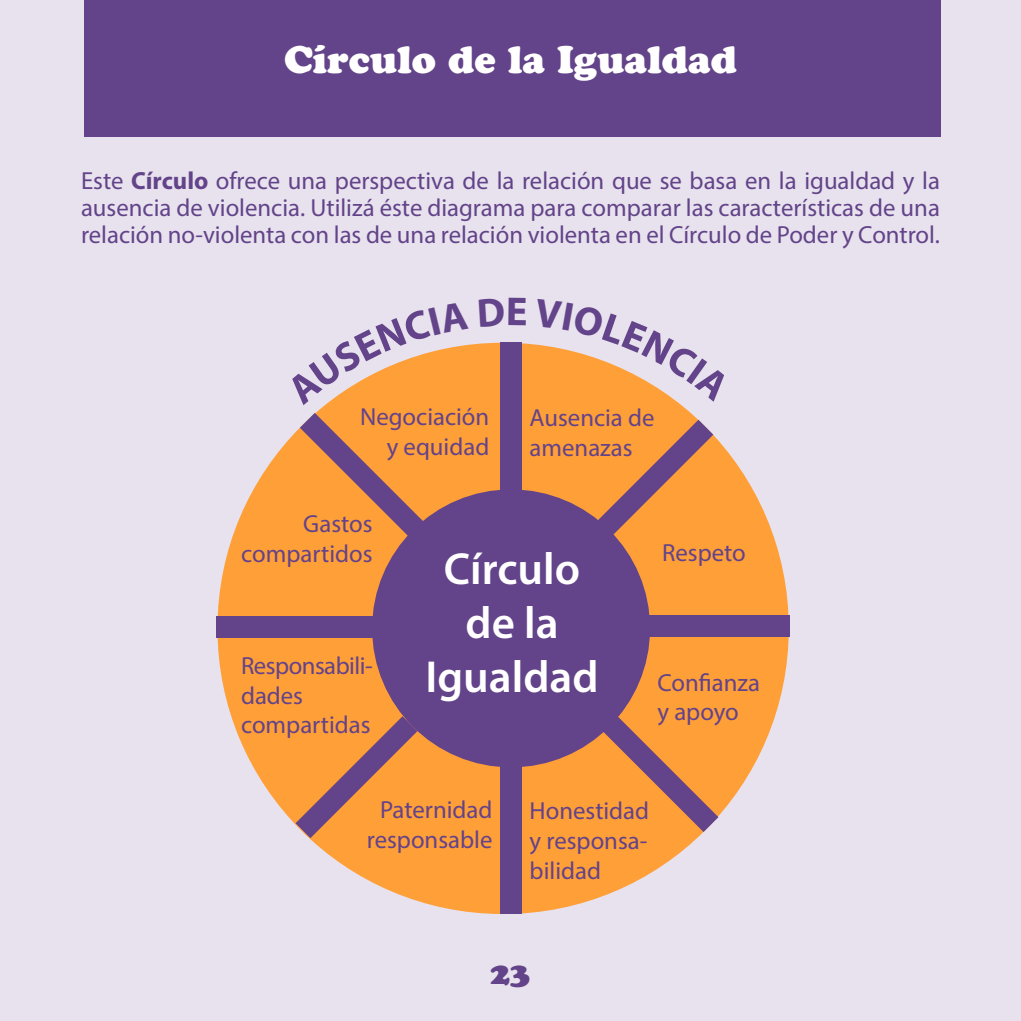
<style>
.page{position:relative;width:1021px;height:1021px;background:#fff}
.page>*{position:absolute;margin:0;border:0;box-sizing:border-box;transform-origin:0 0}
.t1{font:600 45px/54px "Myriad Pro";color:#fff;text-align:center}
.t2{font:38.25px "Cooper Black Std";color:#fff}
.t3{font:31.5px "Cooper Black Std";color:#634389}
.t4{font:24.75px/29.7px "Myriad Pro";color:#634389}
.s1{font-weight:700}
</style>
<div class="page">
<div style="left:0;top:0;width:1020px;height:1020px;background:#e7e2ed"></div>
<div style="left:84px;top:0;width:856px;height:137px;background:#634389"></div>
<div style="left:217px;top:343px;width:571px;height:571px;background:#ff9f38;border-radius:50%"></div>
<div style="left:500px;top:343px;width:21px;height:153px;background:#634389"></div>
<div style="left:500px;top:755px;width:21px;height:159px;background:#634389"></div>
<div style="left:646px;top:615px;width:143px;height:21px;background:#634389"></div>
<div style="left:217px;top:616px;width:165px;height:21px;background:#634389"></div>
<svg style="left:595px;top:420px;width:118px;height:124px"></svg>
<svg style="left:295px;top:716px;width:122px;height:122px"></svg>
<svg style="left:300px;top:413px;width:123px;height:122px"></svg>
<svg style="left:596px;top:710px;width:122px;height:122px"></svg>
<div style="left:372px;top:489px;width:278px;height:278px;background:#634389;border-radius:50%"></div>
<svg style="left:325px;top:344px;width:143px;height:61px"></svg>
<svg style="left:534px;top:344px;width:143px;height:58px"></svg>
<h2 class="t2" style="left:284px;top:37px;width:454px">Círculo de la Igualdad</h2>
<p class="t4" style="left:81px;top:167px;width:860px;line-height:27px;text-align:justify">Este <span class="s1">Círculo</span> ofrece una perspectiva de la relación que se basa en la igualdad y la ausencia de violencia. Utilizá éste diagrama para comparar las características de una relación no-violenta con las de una relación violenta en el Círculo de Poder y Control.</p>
<p class="t4" style="left:360px;top:402px;width:131px;text-align:right">Negociación y equidad</p>
<p class="t4" style="left:529px;top:402px;width:126px">Ausencia de amenazas</p>
<p class="t4" style="left:241px;top:508px;width:133px;text-align:right">Gastos compartidos</p>
<p class="t4" style="left:241px;top:650px;width:133px">Responsabili&shy;dades compartidas</p>
<h1 class="t1" style="left:425px;top:540px;width:174px">Círculo de la<br>Igualdad</h1>
<p class="t4" style="left:662px;top:537px;width:85px">Respeto</p>
<p class="t4" style="left:657px;top:667px;width:104px">Confianza y apoyo</p>
<p class="t4" style="left:367px;top:794px;width:127px;text-align:center">Paternidad responsable</p>
<p class="t4" style="left:529px;top:795px;width:121px;text-align:justify">Honestidad y responsa&shy;bilidad</p>
<p class="t3" style="left:490px;top:953px;width:41px">23</p>
</div>
